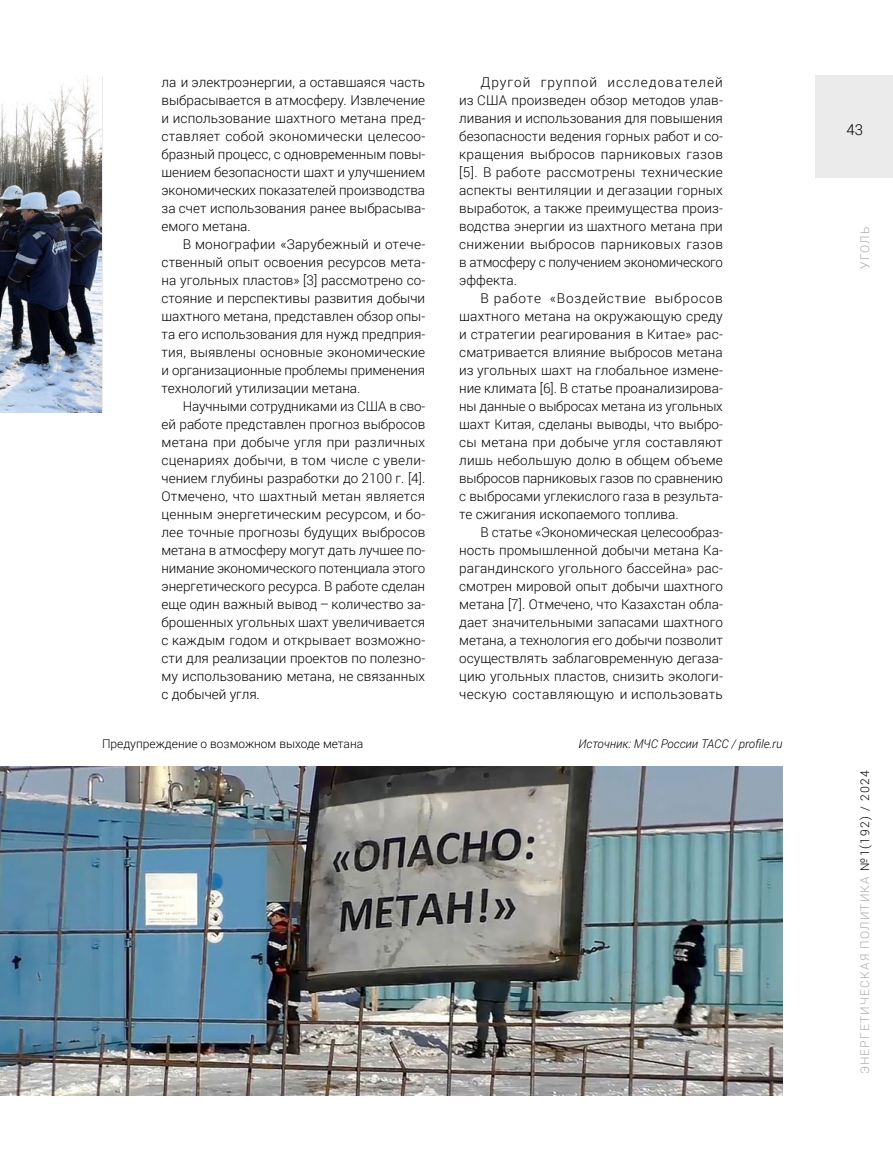
<style>
.page{position:relative;width:893px;height:1170px;background:#fff}
.page>*{position:absolute;margin:0;border:0;box-sizing:border-box;transform-origin:0 0}
.t1{font:300 15px "Roboto";color:#000}
.t2{font:300 13.5px/18px "Roboto";color:#000;text-align:justify}
.t3{font:300 12px "Roboto";color:#000}
.t4{font:300 12px "Roboto";letter-spacing:.1em;color:#aaa}
.t5{font:italic 300 12px "Roboto";color:#000}
.t6{font:300 12px "Roboto";letter-spacing:.09em;color:#a8a8a8}
.s1{color:#000}
</style>
<div class="page">
<div style="left:815px;top:76px;width:78px;height:102px;background:#ebebeb"></div>
<img style="left:0;top:76px;width:102px;height:337px">
<img style="left:0;top:766px;width:782px;height:329px">
<p class="t2" style="left:459px;top:73px;width:265px;text-indent:21px">Другой группой исследователей из США произведен обзор методов улав&shy;ливания и использования для повышения безопасности ведения горных работ и со&shy;кращения выбросов парниковых газов [5]. В работе рассмотрены технические аспекты вентиляции и дегазации горных выработок, а также преимущества произ&shy;водства энергии из шахтного метана при снижении выбросов парниковых газов в атмосферу с получением экономического эффекта.</p>
<p class="t2" style="left:459px;top:289px;width:265px;text-indent:21px">В работе «Воздействие выбросов шахтного метана на окружающую среду и стратегии реагирования в Китае» рас&shy;сматривается влияние выбросов метана из угольных шахт на глобальное измене&shy;ние климата [6]. В статье проанализирова&shy;ны данные о выбросах метана из угольных шахт Китая, сделаны выводы, что выбро&shy;сы метана при добыче угля составляют лишь небольшую долю в общем объеме выбросов парниковых газов по сравнению с выбросами углекислого газа в результа&shy;те сжигания ископаемого топлива.</p>
<p class="t2" style="left:459px;top:523px;width:265px;text-indent:21px">В статье «Экономическая целесообраз&shy;ность промышленной добычи метана Ка&shy;рагандинского угольного бассейна» рас&shy;смотрен мировой опыт добычи шахтного метана [7]. Отмечено, что Казахстан обла&shy;дает значительными запасами шахтного метана, а технология его добычи позволит осуществлять заблаговременную дегаза&shy;цию угольных пластов, снизить экологи&shy;ческую составляющую и использовать</p>
<p class="t2" style="left:162px;top:73px;width:265px">ла и электроэнергии, а оставшаяся часть выбрасывается в атмосферу. Извлечение и использование шахтного метана пред&shy;ставляет собой экономически целесоо&shy;бразный процесс, с одновременным повы&shy;шением безопасности шахт и улучшением экономических показателей производства за счет использования ранее выбрасыва&shy;емого метана.</p>
<p class="t2" style="left:162px;top:235px;width:265px;text-indent:21px">В монографии «Зарубежный и отече&shy;ственный опыт освоения ресурсов мета&shy;на угольных пластов» [3] рассмотрено со&shy;стояние и перспективы развития добычи шахтного метана, представлен обзор опы&shy;та его использования для нужд предприя&shy;тия, выявлены основные экономические и организационные проблемы применения технологий утилизации метана.</p>
<p class="t2" style="left:162px;top:397px;width:265px;text-indent:21px">Научными сотрудниками из США в сво&shy;ей работе представлен прогноз выбросов метана при добыче угля при различных сценариях добычи, в том числе с увели&shy;чением глубины разработки до 2100 г. [4].<br>Отмечено, что шахтный метан является ценным энергетическим ресурсом, и бо&shy;лее точные прогнозы будущих выбросов метана в атмосферу могут дать лучшее по&shy;нимание экономического потенциала этого энергетического ресурса. В работе сделан еще один важный вывод – количество за&shy;брошенных угольных шахт увеличивается с каждым годом и открывает возможно&shy;сти для реализации проектов по полезно&shy;му использованию метана, не связанных с добычей угля.</p>
<p class="t3" style="left:102px;top:735px;width:263px">Предупреждение о возможном выходе метана</p>
<p class="t5" style="left:579px;top:735px;width:205px">Источник: МЧС России ТАСС / profile.ru</p>
<p class="t1" style="left:847px;top:119px;width:18px">43</p>
<p class="t6" style="left:856px;top:269px;width:44px;rotate:-90deg">УГОЛЬ</p>
<p class="t4" style="left:856px;top:1074px;width:305px;rotate:-90deg">ЭНЕРГЕТИЧЕСКАЯ ПОЛИТИКА <span class="s1">№1(192) / 2024</span></p>
</div>
